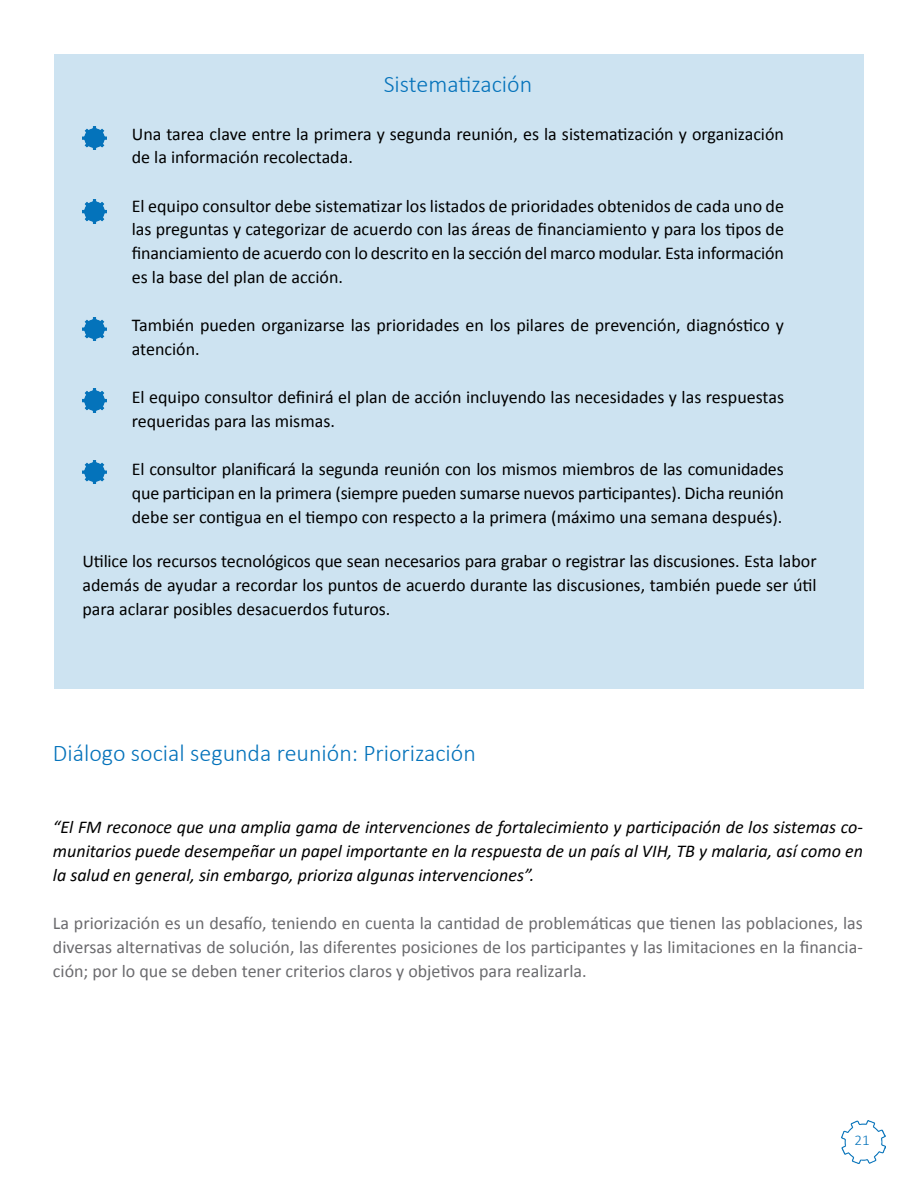
<style>
.page{position:relative;width:918px;height:1188px;background:#fff}
.page>*{position:absolute;margin:0;border:0;box-sizing:border-box;transform-origin:0 0}
.t1{font:300 24px "Calibri";color:#0573bb}
.t2{font:18px/24px "Calibri";color:#000}
.t3{font:18px/24px "Calibri";color:#6b6b6e;text-align:justify}
.t4{font:italic 18px/24px "Calibri";color:#000;text-align:justify}
.t5{font:300 15px "Calibri";color:#0573bb}
</style>
<div class="page">
<div style="left:54px;top:54px;width:810px;height:635px;background:#cde3f1"></div>
<img style="left:841px;top:1120px;width:44px;height:44px">
<img style="left:82px;top:126px;width:24px;height:24px">
<img style="left:82px;top:200px;width:24px;height:23px">
<img style="left:82px;top:317px;width:24px;height:24px">
<img style="left:82px;top:389px;width:24px;height:23px">
<img style="left:82px;top:460px;width:24px;height:24px">
<h1 class="t1" style="left:384px;top:69px;width:150px">Sistematización</h1>
<p class="t2" style="left:132px;top:122px;width:654px">Una tarea clave entre la primera y segunda reunión, es la sistematización y organización de la información recolectada.</p>
<p class="t2" style="left:132px;top:194px;width:654px;text-align:justify">El equipo consultor debe sistematizar los listados de prioridades obtenidos de cada uno de las preguntas y categorizar de acuerdo con las áreas de financiamiento y para los tipos de financiamiento de acuerdo con lo descrito en la sección del marco modular. Esta información es la base del plan de acción.</p>
<p class="t2" style="left:132px;top:314px;width:654px">También pueden organizarse las prioridades en los pilares de prevención, diagnóstico y atención.</p>
<p class="t2" style="left:132px;top:386px;width:654px">El equipo consultor definirá el plan de acción incluyendo las necesidades y las respuestas requeridas para las mismas.</p>
<p class="t2" style="left:132px;top:458px;width:654px;text-align:justify">El consultor planificará la segunda reunión con los mismos miembros de las comunidades que participan en la primera (siempre pueden sumarse nuevos participantes). Dicha reunión debe ser contigua en el tiempo con respecto a la primera (máximo una semana después).</p>
<p class="t2" style="left:82px;top:549px;width:736px;text-align:justify">Utilice los recursos tecnológicos que sean necesarios para grabar o registrar las discusiones. Esta labor además de ayudar a recordar los puntos de acuerdo durante las discusiones, también puede ser útil para aclarar posibles desacuerdos futuros.</p>
<h1 class="t1" style="left:53px;top:738px;width:424px">Diálogo social segunda reunión: Priorización</h1>
<p class="t4" style="left:53px;top:814px;width:812px">“El FM reconoce que una amplia gama de intervenciones de fortalecimiento y participación de los sistemas co&shy;munitarios puede desempeñar un papel importante en la respuesta de un país al VIH, TB y malaria, así como en la salud en general, sin embargo, prioriza algunas intervenciones”.</p>
<p class="t3" style="left:53px;top:911px;width:812px">La priorización es un desafío, teniendo en cuenta la cantidad de problemáticas que tienen las poblaciones, las diversas alternativas de solución, las diferentes posiciones de los participantes y las limitaciones en la financia&shy;ción; por lo que se deben tener criterios claros y objetivos para realizarla.</p>
<p class="t5" style="left:855px;top:1131px;width:17px">21</p>
</div>
